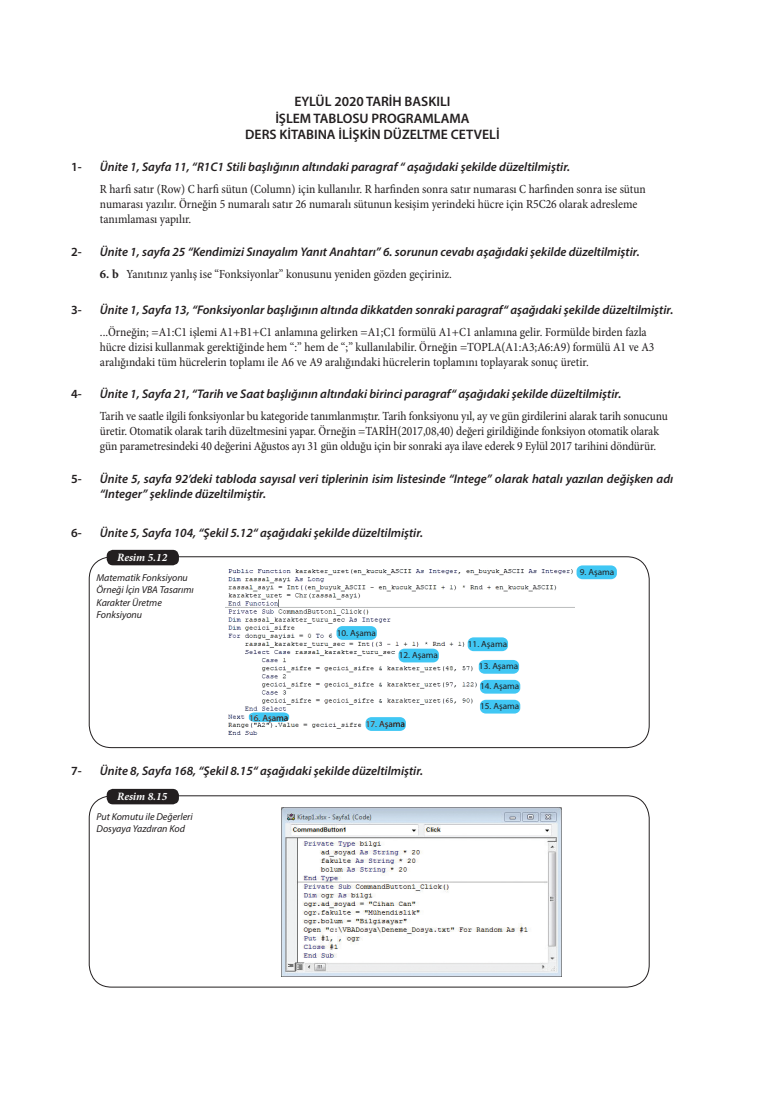
<style>
.page{position:relative;width:762px;height:1106px;background:#fff}
.page>*{position:absolute;margin:0;border:0;box-sizing:border-box;transform-origin:0 0}
.t1{font:600 13.75px "Myriad Pro";color:#231f20}
.t2{font:condensed 12.5px/15px "Minion Pro";letter-spacing:-.005em;color:#231f20}
.t3{font:italic 600 12.5px/15px "Myriad Pro";color:#231f20}
.t4{font:600 12.5px "Myriad Pro";color:#231f20}
.t5{font:italic 700 11.25px "Minion Pro";color:#fff}
.t6{font:italic 10px/12.5px "Myriad Pro";color:#231f20}
.t7{font:8.88px "Myriad Pro";color:#231f20;scale:1.04 1}
.s1{font-weight:700;font-stretch:normal}
</style>
<div class="page">
<div style="left:89px;top:556px;width:560px;height:192px;border:1px solid #231f20;border-radius:22px"></div>
<div style="left:107px;top:550px;width:72px;height:15px;background:#231f20;border-radius:6px"></div>
<img style="left:226px;top:569px;width:349px;height:166px">
<div style="left:576px;top:565px;width:41px;height:14px;background:#40c7f4;border-radius:6px"></div>
<div style="left:398px;top:648px;width:41px;height:14px;background:#40c7f4;border-radius:6px"></div>
<div style="left:365px;top:717px;width:41px;height:14px;background:#40c7f4;border-radius:6px"></div>
<svg style="left:367px;top:720px;width:37px;height:8px"></svg>
<svg style="left:249px;top:712px;width:40px;height:10px"></svg>
<div style="left:479px;top:660px;width:40px;height:13px;background:#40c7f4;border-radius:6px"></div>
<div style="left:480px;top:680px;width:40px;height:13px;background:#40c7f4;border-radius:6px"></div>
<div style="left:480px;top:699px;width:40px;height:14px;background:#40c7f4;border-radius:6px"></div>
<div style="left:336px;top:626px;width:41px;height:14px;background:#40c7f4;border-radius:6px"></div>
<div style="left:468px;top:637px;width:40px;height:14px;background:#40c7f4;border-radius:6px"></div>
<div style="left:89px;top:795px;width:560px;height:192px;border:1px solid #231f20;border-radius:22px"></div>
<div style="left:107px;top:789px;width:72px;height:15px;background:#231f20;border-radius:6px"></div>
<img style="left:281px;top:807px;width:280px;height:169px">
<p class="t1" style="left:294px;top:93px;width:157px">EYLÜL 2020 TARİH BASKILI</p>
<p class="t1" style="left:275px;top:109px;width:196px">İŞLEM TABLOSU PROGRAMLAMA</p>
<p class="t1" style="left:245px;top:126px;width:256px">DERS KİTABINA İLİŞKİN DÜZELTME CETVELİ</p>
<p class="t4" style="left:71px;top:159px;width:12px">1-</p>
<p class="t3" style="left:100px;top:159px;width:472px">Ünite 1, Sayfa 11, “R1C1 Stili başlığının altındaki paragraf “ aşağıdaki şekilde düzeltilmiştir.</p>
<p class="t2" style="left:100px;top:182px;width:547px">R harfi satır (Row) C harfi sütun (Column) için kullanılır. R harfinden sonra satır numarası C harfinden sonra ise sütun numarası yazılır. Örneğin 5 numaralı satır 26 numaralı sütunun kesişim yerindeki hücre için R5C26 olarak adresleme tanımlaması yapılır.</p>
<p class="t4" style="left:71px;top:244px;width:12px">2-</p>
<p class="t3" style="left:100px;top:244px;width:541px">Ünite 1, sayfa 25 “Kendimizi Sınayalım Yanıt Anahtarı” 6. sorunun cevabı aşağıdaki şekilde düzeltilmiştir.</p>
<p class="t2" style="left:100px;top:267px;width:353px"><span class="s1">6. b</span> Yanıtınız yanlış ise “Fonksiyonlar” konusunu yeniden gözden geçiriniz.</p>
<p class="t4" style="left:71px;top:301px;width:12px">3-</p>
<p class="t3" style="left:100px;top:301px;width:575px">Ünite 1, Sayfa 13, “Fonksiyonlar başlığının altında dikkatden sonraki paragraf“ aşağıdaki şekilde düzeltilmiştir.</p>
<p class="t2" style="left:100px;top:324px;width:556px">...Örneğin; =A1:C1 işlemi A1+B1+C1 anlamına gelirken =A1;C1 formülü A1+C1 anlamına gelir. Formülde birden fazla hücre dizisi kullanmak gerektiğinde hem “:” hem de “;” kullanılabilir. Örneğin =TOPLA(A1:A3;A6:A9) formülü A1 ve A3 aralığındaki tüm hücrelerin toplamı ile A6 ve A9 aralığındaki hücrelerin toplamını toplayarak sonuç üretir.</p>
<p class="t4" style="left:71px;top:386px;width:12px">4-</p>
<p class="t3" style="left:100px;top:386px;width:523px">Ünite 1, Sayfa 21, “Tarih ve Saat başlığının altındaki birinci paragraf“ aşağıdaki şekilde düzeltilmiştir.</p>
<p class="t2" style="left:100px;top:409px;width:569px">Tarih ve saatle ilgili fonksiyonlar bu kategoride tanımlanmıştır. Tarih fonksiyonu yıl, ay ve gün girdilerini alarak tarih sonucunu üretir. Otomatik olarak tarih düzeltmesini yapar. Örneğin =TARİH(2017,08,40) değeri girildiğinde fonksiyon otomatik olarak gün parametresindeki 40 değerini Ağustos ayı 31 gün olduğu için bir sonraki aya ilave ederek 9 Eylül 2017 tarihini döndürür.</p>
<p class="t4" style="left:71px;top:470px;width:12px">5-</p>
<p class="t3" style="left:100px;top:471px;width:575px">Ünite 5, sayfa 92’deki tabloda sayısal veri tiplerinin isim listesinde “Intege” olarak hatalı yazılan değişken adı “Integer” şeklinde düzeltilmiştir.</p>
<p class="t4" style="left:71px;top:525px;width:12px">6-</p>
<p class="t3" style="left:100px;top:525px;width:325px">Ünite 5, Sayfa 104, “Şekil 5.12“ aşağıdaki şekilde düzeltilmiştir.</p>
<p class="t5" style="left:117px;top:549px;width:52px">Resim 5.12</p>
<p class="t6" style="left:97px;top:571px;width:99px">Matematik Fonksiyonu<br>Örneği İçin VBA Tasarımı<br>Karakter Üretme<br>Fonksiyonu</p>
<p class="t7" style="left:580px;top:566px;width:35px">9. Aşama</p>
<p class="t7" style="left:249px;top:712px;width:39px">16. Aşama</p>
<p class="t7" style="left:337px;top:627px;width:39px">10. Aşama</p>
<p class="t7" style="left:399px;top:649px;width:39px">12. Aşama</p>
<p class="t7" style="left:366px;top:718px;width:39px">17. Aşama</p>
<p class="t4" style="left:71px;top:763px;width:12px">7-</p>
<p class="t3" style="left:100px;top:763px;width:325px">Ünite 8, Sayfa 168, “Şekil 8.15“ aşağıdaki şekilde düzeltilmiştir.</p>
<p class="t5" style="left:117px;top:788px;width:52px">Resim 8.15</p>
<p class="t6" style="left:97px;top:810px;width:98px">Put Komutu ile Değerleri<br>Dosyaya Yazdıran Kod</p>
<p class="t7" style="left:468px;top:638px;width:39px">11. Aşama</p>
<p class="t7" style="left:479px;top:661px;width:39px">13. Aşama</p>
<p class="t7" style="left:480px;top:681px;width:39px">14. Aşama</p>
<p class="t7" style="left:480px;top:701px;width:39px">15. Aşama</p>
</div>
